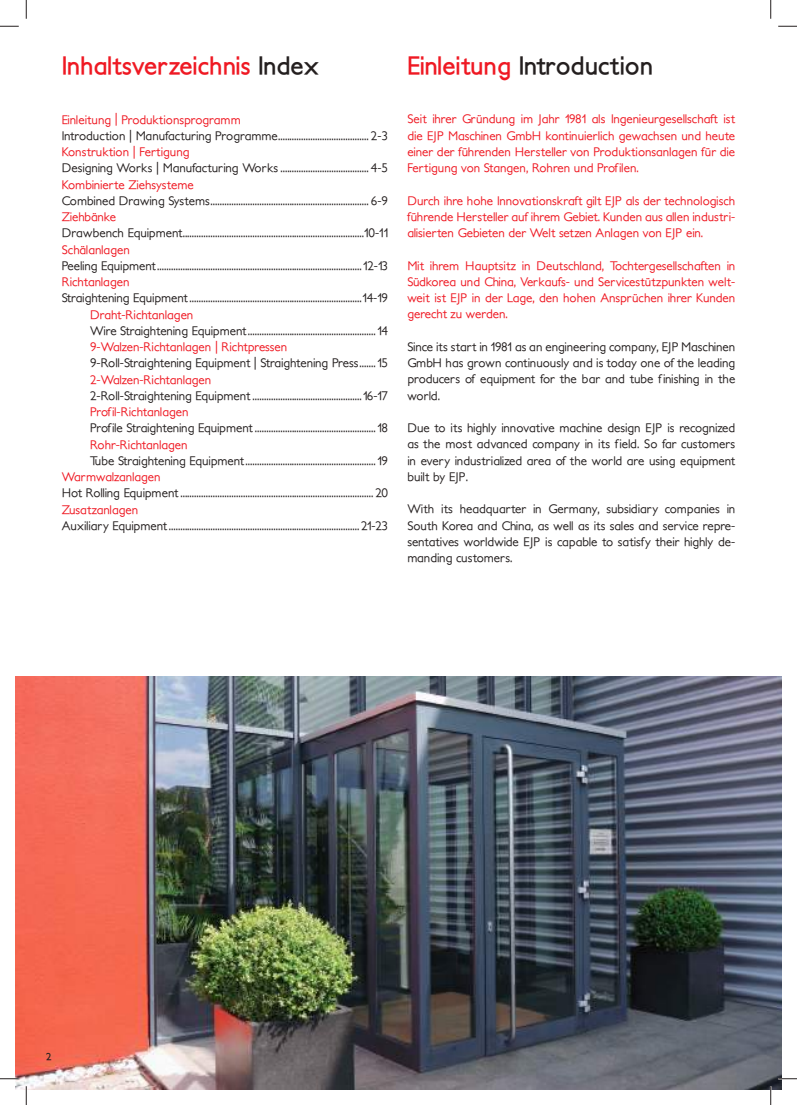
<style>
.page{position:relative;width:797px;height:1105px;background:#fff}
.page>*{position:absolute;margin:0;border:0;box-sizing:border-box;transform-origin:0 0}
.t1{font:700 25px "Petita";color:#ef1923}
.t2{font:700 25px "Petita";color:#241f1f}
.t3{font:500 12.5px/16.2px "Petita";color:#241f1f;text-align:justify}
.t4{font:500 12.5px/16.2px "Petita";color:#ef1923;text-align:justify}
.t5{font:700 10px "Petita";color:#241f1f}
.s1{color:#241f1f}
.s2{color:#ef1923}
</style>
<div class="page">
<img style="left:16px;top:676px;width:765px;height:413px">
<svg style="left:0;top:25px;width:19px;height:2px"></svg>
<svg style="left:778px;top:25px;width:19px;height:2px"></svg>
<svg style="left:0;top:1078px;width:19px;height:1px"></svg>
<svg style="left:778px;top:1078px;width:19px;height:1px"></svg>
<svg style="left:25px;top:0;width:2px;height:19px"></svg>
<svg style="left:25px;top:1086px;width:2px;height:19px"></svg>
<svg style="left:770px;top:0;width:1px;height:19px"></svg>
<svg style="left:770px;top:1086px;width:1px;height:19px"></svg>
<h1 class="t1" style="left:62px;top:51px;width:258px">Inhaltsverzeichnis <span class="s1">Index</span></h1>
<p class="t4" style="left:62px;top:112px;width:181px">Einleitung | Produktionsprogramm</p>
<p class="t3" style="left:62px;top:128px;width:328px">Introduction | Manufacturing Programme....................................... 2-3</p>
<p class="t4" style="left:62px;top:144px;width:129px">Konstruktion | Fertigung</p>
<p class="t3" style="left:62px;top:160px;width:328px">Designing Works | Manufacturing Works ...................................... 4-5</p>
<p class="t4" style="left:62px;top:177px;width:134px">Kombinierte Ziehsysteme</p>
<p class="t3" style="left:62px;top:193px;width:328px">Combined Drawing Systems.................................................................... 6-9</p>
<p class="t4" style="left:62px;top:209px;width:56px">Ziehbänke</p>
<p class="t3" style="left:62px;top:225px;width:328px">Drawbench Equipment..............................................................................10-11</p>
<p class="t4" style="left:62px;top:242px;width:70px">Schälanlagen</p>
<p class="t3" style="left:62px;top:258px;width:328px">Peeling Equipment........................................................................................12-13</p>
<p class="t4" style="left:62px;top:274px;width:69px">Richtanlagen</p>
<p class="t3" style="left:62px;top:290px;width:328px">Straightening Equipment..........................................................................14-19</p>
<p class="t4" style="left:90px;top:307px;width:105px">Draht-Richtanlagen</p>
<p class="t3" style="left:90px;top:323px;width:299px">Wire Straightening Equipment.......................................................14</p>
<p class="t4" style="left:90px;top:339px;width:199px">9-Walzen-Richtanlagen | Richtpressen</p>
<p class="t3" style="left:90px;top:355px;width:299px">9-Roll-Straightening Equipment | Straightening Press.......15</p>
<p class="t4" style="left:90px;top:372px;width:123px">2-Walzen-Richtanlagen</p>
<p class="t3" style="left:90px;top:388px;width:299px">2-Roll-Straightening Equipment ...............................................16-17</p>
<p class="t4" style="left:90px;top:404px;width:100px">Profil-Richtanlagen</p>
<p class="t3" style="left:90px;top:420px;width:299px">Profile Straightening Equipment ....................................................18</p>
<p class="t4" style="left:90px;top:437px;width:99px">Rohr-Richtanlagen</p>
<p class="t3" style="left:90px;top:453px;width:299px">Tube Straightening Equipment........................................................19</p>
<p class="t4" style="left:62px;top:469px;width:100px">Warmwalzanlagen</p>
<p class="t3" style="left:62px;top:485px;width:328px">Hot Rolling Equipment................................................................................... 20</p>
<p class="t4" style="left:62px;top:502px;width:78px">Zusatzanlagen</p>
<p class="t3" style="left:62px;top:518px;width:328px">Auxiliary Equipment.................................................................................. 21-23</p>
<h1 class="t2" style="left:407px;top:51px;width:247px"><span class="s2">Einleitung</span> Introduction</h1>
<p class="t4" style="left:407px;top:111px;width:329px">Seit ihrer Gründung im Jahr 1981 als Ingenieurgesellschaft ist die EJP Maschinen GmbH kontinuierlich gewachsen und heute einer der führenden Hersteller von Produktionsanlagen für die Fertigung von Stangen, Rohren und Profilen.</p>
<p class="t4" style="left:407px;top:193px;width:329px">Durch ihre hohe Innovationskraft gilt EJP als der technologisch führende Hersteller auf ihrem Gebiet. Kunden aus allen industri&shy;alisierten Gebieten der Welt setzen Anlagen von EJP ein.</p>
<p class="t4" style="left:407px;top:258px;width:329px">Mit ihrem Hauptsitz in Deutschland, Tochtergesellschaften in Südkorea und China, Verkaufs- und Servicestützpunkten welt&shy;weit ist EJP in der Lage, den hohen Ansprüchen ihrer Kunden gerecht zu werden.</p>
<p class="t3" style="left:407px;top:339px;width:329px">Since its start in 1981 as an engineering company, EJP Maschinen GmbH has grown continuously and is today one of the leading producers of equipment for the bar and tube finishing in the world.</p>
<p class="t3" style="left:407px;top:420px;width:329px">Due to its highly innovative machine design EJP is recognized as the most advanced company in its field. So far customers in every industrialized area of the world are using equipment built by EJP.</p>
<p class="t3" style="left:407px;top:501px;width:329px">With its headquarter in Germany, subsidiary companies in South Korea and China, as well as its sales and service repre&shy;sentatives worldwide EJP is capable to satisfy their highly de&shy;manding customers.</p>
<p class="t5" style="left:46px;top:1050px;width:7px">2</p>
</div>
